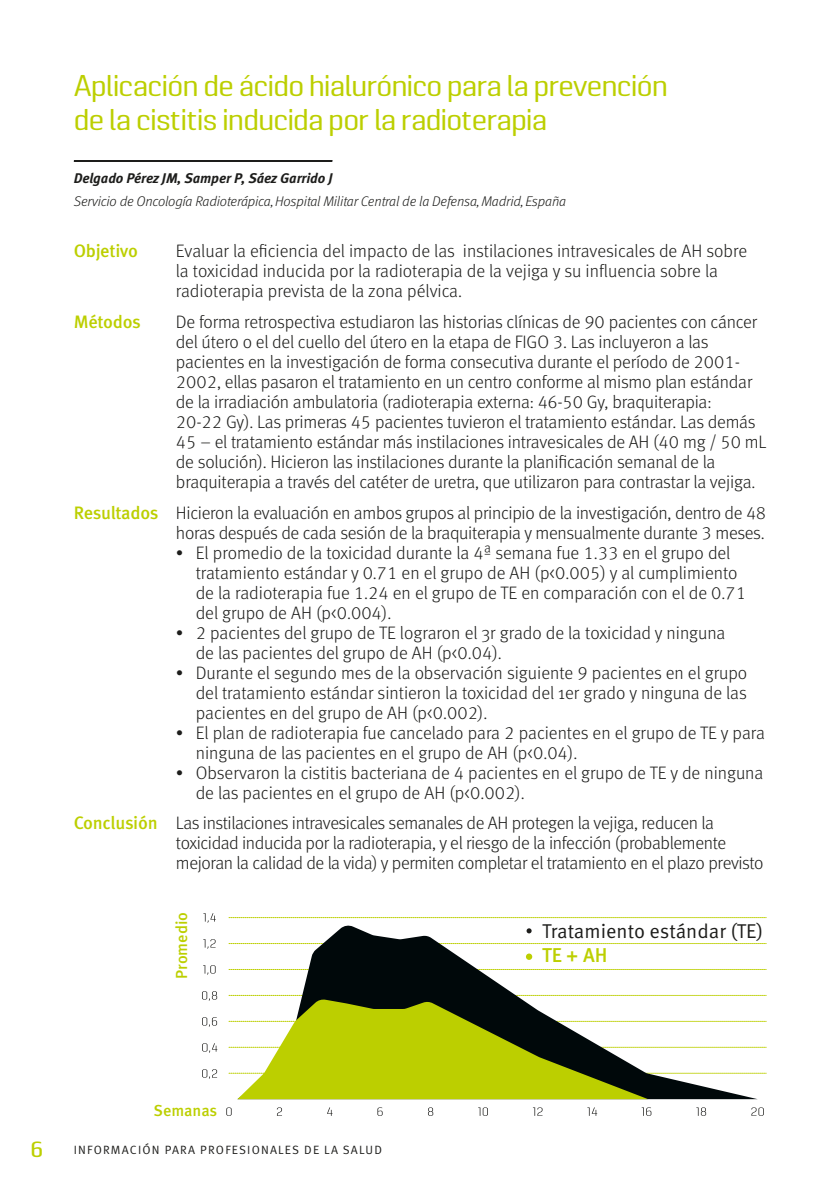
<style>
.page{position:relative;width:840px;height:1191px;background:#fff}
.page>*{position:absolute;margin:0;border:0;box-sizing:border-box;transform-origin:0 0}
.t1{font:30px/34px "Pancetta Pro";letter-spacing:-.02em;color:#bccf00}
.t2{font:500 22px "Pancetta Pro";color:#bccf00}
.t3{font:20px "Meta Pro Norm";color:#1d1d1b}
.t4{font:500 20px "Meta Pro";color:#bccf00}
.t5{font:300 18px/20px "Meta Pro";letter-spacing:-.01em;color:#1d1d1b}
.t6{font:500 18px "Meta Pro";letter-spacing:-.02em;color:#bccf00}
.t7{font:500 16px "Meta Pro";color:#bccf00}
.t8{font:italic 300 14px "Meta Pro";letter-spacing:-.01em;color:#1d1d1b}
.t9{font:italic 700 14px "Meta Pro";letter-spacing:-.01em;color:#1d1d1b}
.t10{font:12px "Meta Pro Norm";letter-spacing:.1em;color:#1d1d1b}
.s1{font-weight:500;color:#bccf00}
</style>
<div class="page">
<svg style="left:74px;top:160px;width:258px;height:2px"></svg>
<svg style="left:229px;top:1073px;width:536px;height:1px"></svg>
<svg style="left:229px;top:1047px;width:536px;height:1px"></svg>
<svg style="left:229px;top:1021px;width:536px;height:1px"></svg>
<svg style="left:229px;top:995px;width:536px;height:1px"></svg>
<svg style="left:229px;top:969px;width:536px;height:1px"></svg>
<svg style="left:229px;top:943px;width:536px;height:1px"></svg>
<svg style="left:229px;top:917px;width:536px;height:1px"></svg>
<svg style="left:237px;top:925px;width:520px;height:174px"></svg>
<svg style="left:237px;top:999px;width:410px;height:100px;fill:#bccf00"></svg>
<svg style="left:203px;top:913px;width:13px;height:9px"></svg>
<svg style="left:203px;top:939px;width:12px;height:9px"></svg>
<svg style="left:203px;top:965px;width:12px;height:9px"></svg>
<svg style="left:210px;top:965px;width:5px;height:8px"></svg>
<svg style="left:202px;top:991px;width:15px;height:9px"></svg>
<div style="left:202px;top:1017px;width:5px;height:8px;background:#5b5b5a;border-radius:2px"></div>
<svg style="left:203px;top:1017px;width:14px;height:9px"></svg>
<svg style="left:203px;top:1043px;width:14px;height:9px"></svg>
<div style="left:202px;top:1069px;width:5px;height:8px;background:#5b5b5a;border-radius:2px"></div>
<svg style="left:203px;top:1069px;width:14px;height:9px"></svg>
<svg style="left:226px;top:1107px;width:5px;height:8px"></svg>
<svg style="left:277px;top:1107px;width:5px;height:8px"></svg>
<svg style="left:327px;top:1107px;width:5px;height:8px"></svg>
<svg style="left:377px;top:1107px;width:5px;height:8px"></svg>
<svg style="left:428px;top:1107px;width:5px;height:8px"></svg>
<svg style="left:478px;top:1107px;width:9px;height:8px"></svg>
<svg style="left:482px;top:1107px;width:5px;height:8px"></svg>
<svg style="left:533px;top:1107px;width:9px;height:8px"></svg>
<svg style="left:587px;top:1107px;width:10px;height:8px"></svg>
<svg style="left:641px;top:1107px;width:10px;height:8px"></svg>
<svg style="left:696px;top:1107px;width:9px;height:8px"></svg>
<svg style="left:751px;top:1107px;width:8px;height:8px"></svg>
<svg style="left:758px;top:1107px;width:5px;height:8px"></svg>
<svg style="left:526px;top:928px;width:5px;height:5px"></svg>
<svg style="left:525px;top:953px;width:7px;height:7px"></svg>
<h1 class="t1" style="left:74px;top:69px;width:595px">Aplicación de ácido hialurónico para la prevención de la cistitis inducida por la radioterapia</h1>
<p class="t9" style="left:74px;top:167px;width:260px">Delgado Pérez JM, Samper P, Sáez Garrido J</p>
<p class="t8" style="left:74px;top:191px;width:493px">Servicio de Oncología Radioterápica, Hospital Militar Central de la Defensa, Madrid, España</p>
<p class="t6" style="left:74px;top:237px;width:66px">Objetivo</p>
<p class="t5" style="left:176px;top:240px;width:572px">Evaluar la eficiencia del impacto de las instilaciones intravesicales de AH sobre la toxicidad inducida por la radioterapia de la vejiga y su influencia sobre la radioterapia prevista de la zona pélvica.</p>
<p class="t6" style="left:74px;top:308px;width:69px">Métodos</p>
<p class="t5" style="left:176px;top:311px;width:591px">De forma retrospectiva estudiaron las historias clínicas de 90 pacientes con cáncer del útero o el del cuello del útero en la etapa de FIGO 3. Las incluyeron a las pacientes en la investigación de forma consecutiva durante el período de 2001- 2002, ellas pasaron el tratamiento en un centro conforme al mismo plan estándar de la irradiación ambulatoria (radioterapia externa: 46-50 Gy, braquiterapia:<br>20-22 Gy). Las primeras 45 pacientes tuvieron el tratamiento estándar. Las demás 45 – el tratamiento estándar más instilaciones intravesicales de AH (40 mg / 50 mL de solución). Hicieron las instilaciones durante la planificación semanal de la braquiterapia a través del catéter de uretra, que utilizaron para contrastar la vejiga.</p>
<p class="t5" style="left:74px;top:501px;width:693px;text-align:right"><span class="s1">Resultados</span> Hicieron la evaluación en ambos grupos al principio de la investigación, dentro de 48 horas después de cada sesión de la braquiterapia y mensualmente durante 3 meses.</p>
<p class="t5" style="left:196px;top:541px;width:551px;text-indent:-20px">• El promedio de la toxicidad durante la 4ª semana fue 1.33 en el grupo del tratamiento estándar y 0.71 en el grupo de AH (p&lt;0.005) y al cumplimiento de la radioterapia fue 1.24 en el grupo de TE en comparación con el de 0.71 del grupo de AH (p&lt;0.004).</p>
<p class="t5" style="left:196px;top:621px;width:530px;text-indent:-20px">• 2 pacientes del grupo de TE lograron el 3r grado de la toxicidad y ninguna de las pacientes del grupo de AH (p&lt;0.04).</p>
<p class="t5" style="left:196px;top:661px;width:552px;text-align:justify;text-indent:-20px">• Durante el segundo mes de la observación siguiente 9 pacientes en el grupo del tratamiento estándar sintieron la toxicidad del 1er grado y ninguna de las pacientes en del grupo de AH (p&lt;0.002).</p>
<p class="t5" style="left:196px;top:721px;width:570px;text-indent:-20px">• El plan de radioterapia fue cancelado para 2 pacientes en el grupo de TE y para ninguna de las pacientes en el grupo de AH (p&lt;0.04).</p>
<p class="t5" style="left:196px;top:761px;width:568px;text-indent:-20px">• Observaron la cistitis bacteriana de 4 pacientes en el grupo de TE y de ninguna de las pacientes en el grupo de AH (p&lt;0.002).</p>
<p class="t5" style="left:176px;top:812px;width:589px;text-indent:-102px"><span class="s1">Conclusión</span> Las instilaciones intravesicales semanales de AH protegen la vejiga, reducen la toxicidad inducida por la radioterapia, y el riesgo de la infección (probablemente mejoran la calidad de la vida) y permiten completar el tratamiento en el plazo previsto</p>
<p class="t7" style="left:169px;top:979px;width:68px;rotate:-90deg">Promedio</p>
<p class="t7" style="left:153px;top:1098px;width:65px">Semanas</p>
<p class="t2" style="left:31px;top:1137px;width:14px">6</p>
<p class="t10" style="left:74px;top:1140px;width:309px">INFORMACIÓN PARA PROFESIONALES DE LA SALUD</p>
<p class="t3" style="left:542px;top:916px;width:222px">Tratamiento estándar (TE)</p>
<p class="t4" style="left:542px;top:940px;width:67px">TE + AH</p>
</div>
